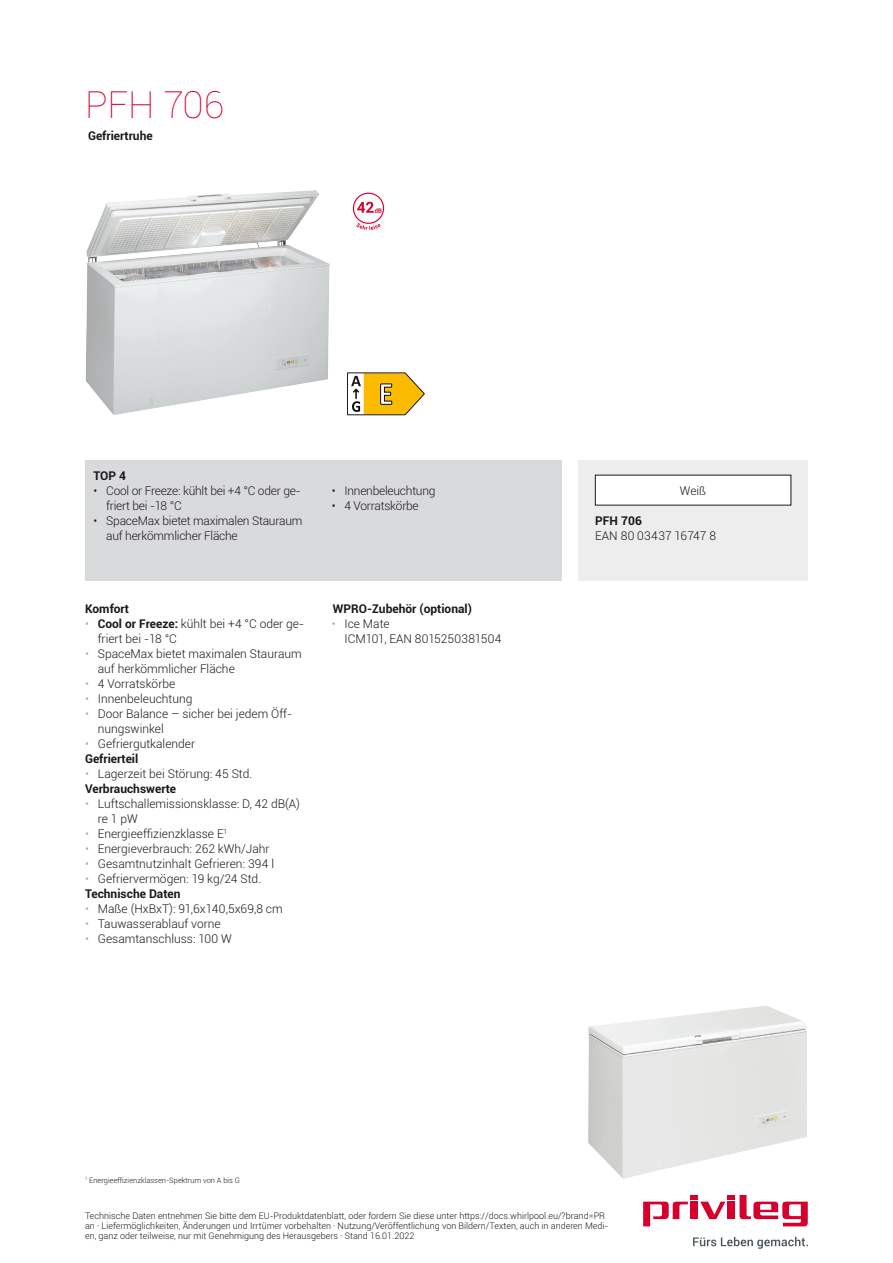
<style>
.page{position:relative;width:893px;height:1263px;background:#fff}
.page>*{position:absolute;margin:0;border:0;box-sizing:border-box;transform-origin:0 0}
.t1{font:100 37.5px "Roboto";color:#d6002d}
.t2{font:300 12px/15px "Roboto";color:#1a171c}
.t3{font:300 12px/15px "Roboto";letter-spacing:-.02em;color:#1a171c}
.t4{font:700 12px "Roboto";color:#1a171c}
.t5{font:300 9px/9.8px "Roboto";color:#1a171c}
.t6{font:300 7.5px "Roboto";color:#1a171c}
.s1{color:#a7a9ab}
.s2{font-weight:700}
</style>
<div class="page">
<svg style="left:643px;top:1195px;width:165px;height:31px"></svg>
<div style="left:728px;top:1201px;width:7px;height:18px;background:#d6002d"></div>
<div style="left:691px;top:1201px;width:7px;height:18px;background:#d6002d"></div>
<svg style="left:693px;top:1237px;width:115px;height:12px"></svg>
<img style="left:86px;top:190px;width:244px;height:225px">
<svg style="left:352px;top:192px;width:33px;height:38px"></svg>
<svg style="left:347px;top:373px;width:78px;height:42px"></svg>
<div style="left:85px;top:460px;width:476px;height:120px;background:#d9dadb"></div>
<div style="left:578px;top:460px;width:230px;height:120px;background:#ededee"></div>
<div style="left:595px;top:475px;width:196px;height:30px;background:#fff"></div>
<img style="left:588px;top:1005px;width:219px;height:174px">
<h1 class="t1" style="left:85px;top:78px;width:140px">PFH 706</h1>
<p class="t4" style="left:88px;top:128px;width:66px">Gefriertruhe</p>
<p class="t4" style="left:94px;top:467px;width:34px">TOP 4</p>
<p class="t3" style="left:106px;top:483px;width:196px;text-indent:-13px">• Cool or Freeze: kühlt bei +4 °C oder ge&shy;friert bei -18 °C</p>
<p class="t3" style="left:106px;top:513px;width:198px;text-indent:-13px">• SpaceMax bietet maximalen Stauraum auf herkömmlicher Fläche</p>
<p class="t4" style="left:85px;top:600px;width:46px">Komfort</p>
<p class="t2" style="left:98px;top:616px;width:208px;text-indent:-13px"><span class="s1">•</span> <span class="s2">Cool or Freeze:</span> kühlt bei +4 °C oder ge&shy;friert bei -18 °C</p>
<p class="t2" style="left:98px;top:646px;width:206px;text-indent:-13px"><span class="s1">•</span> SpaceMax bietet maximalen Stauraum auf herkömmlicher Fläche</p>
<p class="t2" style="left:85px;top:676px;width:92px"><span class="s1">•</span> 4 Vorratskörbe</p>
<p class="t2" style="left:85px;top:691px;width:109px"><span class="s1">•</span> Innenbeleuchtung</p>
<p class="t2" style="left:98px;top:706px;width:196px;text-indent:-13px"><span class="s1">•</span> Door Balance – sicher bei jedem Öff&shy;nungswinkel</p>
<p class="t2" style="left:85px;top:736px;width:112px"><span class="s1">•</span> Gefriergutkalender<br><span class="s2">Gefrierteil</span></p>
<p class="t2" style="left:85px;top:766px;width:169px"><span class="s1">•</span> Lagerzeit bei Störung: 45 Std.<br><span class="s2">Verbrauchswerte</span></p>
<p class="t2" style="left:98px;top:796px;width:204px;text-indent:-13px"><span class="s1">•</span> Luftschallemissionsklasse: D, 42 dB(A) re 1 pW</p>
<p class="t2" style="left:85px;top:826px;width:144px"><span class="s1">•</span> Energieeffizienzklasse E<sup>1</sup></p>
<p class="t2" style="left:85px;top:841px;width:186px"><span class="s1">•</span> Energieverbrauch: 262 kWh/Jahr</p>
<p class="t2" style="left:85px;top:856px;width:191px"><span class="s1">•</span> Gesamtnutzinhalt Gefrieren: 394 l</p>
<p class="t2" style="left:85px;top:871px;width:178px"><span class="s1">•</span> Gefriervermögen: 19 kg/24 Std.<br><span class="s2">Technische Daten</span></p>
<p class="t2" style="left:85px;top:901px;width:199px"><span class="s1">•</span> Maße (HxBxT): 91,6x140,5x69,8 cm</p>
<p class="t2" style="left:85px;top:916px;width:137px"><span class="s1">•</span> Tauwasserablauf vorne</p>
<p class="t2" style="left:85px;top:931px;width:148px"><span class="s1">•</span> Gesamtanschluss: 100 W</p>
<p class="t3" style="left:332px;top:483px;width:105px">• Innenbeleuchtung</p>
<p class="t3" style="left:332px;top:498px;width:89px">• 4 Vorratskörbe</p>
<p class="t4" style="left:333px;top:600px;width:141px">WPRO-Zubehör (optional)</p>
<p class="t2" style="left:344px;top:616px;width:159px;text-indent:-13px"><span class="s1">•</span> Ice Mate<br>ICM101, EAN 8015250381504</p>
<p class="t2" style="left:680px;top:482px;width:28px">Weiß</p>
<p class="t4" style="left:595px;top:512px;width:48px">PFH 706</p>
<p class="t2" style="left:595px;top:528px;width:122px">EAN 80 03437 16747 8</p>
<p class="t6" style="left:85px;top:1175px;width:157px"><sup>1</sup> Energieeffizienzklassen-Spektrum von A bis G</p>
<p class="t5" style="left:85px;top:1211px;width:525px">Technische Daten entnehmen Sie bitte dem EU-Produktdatenblatt, oder fordern Sie diese unter https://docs.whirlpool.eu/?brand=PR an · Liefermöglichkeiten, Änderungen und Irrtümer vorbehalten · Nutzung/Veröffentlichung von Bildern/Texten, auch in anderen Medi&shy;en, ganz oder teilweise, nur mit Genehmigung des Herausgebers · Stand 16.01.2022</p>
</div>
